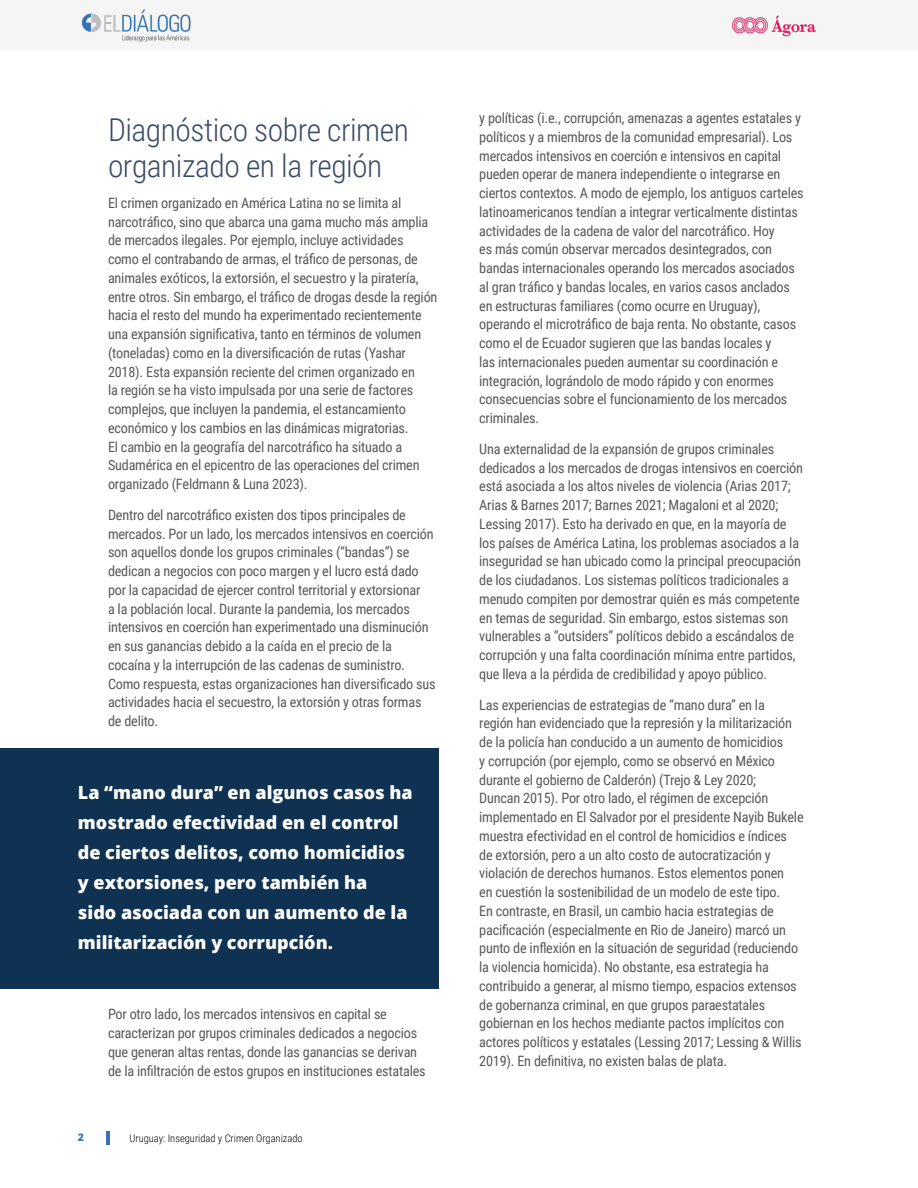
<style>
.page{position:relative;width:918px;height:1188px;background:#fff}
.page>*{position:absolute;margin:0;border:0;box-sizing:border-box;transform-origin:0 0}
.t1{font:300 31.5px/36px "Roboto Condensed";letter-spacing:-.015em;color:#3b4c67}
.t2{font:800 18px/30px "Open Sans";color:#fff}
.t3{font:14.25px/18.8px "Roboto Condensed";letter-spacing:-.015em;color:#58595b}
.t4{font:300 10.5px "Roboto Condensed";color:#000}
.t5{font:800 10.5px "Open Sans";color:#3674ba}
</style>
<div class="page">
<div style="left:0;top:0;width:918px;height:50px;background:#f5f5f5"></div>
<hr style="left:106px;top:1131px;width:3px;height:14px;background:#3674ba">
<img style="left:81px;top:10px;width:110px;height:32px">
<img style="left:732px;top:15px;width:84px;height:22px">
<div style="left:0;top:748px;width:439px;height:241px;background:#0f3252"></div>
<h1 class="t1" style="left:108px;top:111px;width:302px">Diagnóstico sobre crimen organizado en la región</h1>
<p class="t3" style="left:108px;top:193px;width:331px">El crimen organizado en América Latina no se limita al narcotráfico, sino que abarca una gama mucho más amplia de mercados ilegales. Por ejemplo, incluye actividades como el contrabando de armas, el tráfico de personas, de animales exóticos, la extorsión, el secuestro y la piratería, entre otros. Sin embargo, el tráfico de drogas desde la región hacia el resto del mundo ha experimentado recientemente una expansión significativa, tanto en términos de volumen (toneladas) como en la diversificación de rutas (Yashar 2018). Esta expansión reciente del crimen organizado en<br>la región se ha visto impulsada por una serie de factores complejos, que incluyen la pandemia, el estancamiento económico y los cambios en las dinámicas migratorias.<br>El cambio en la geografía del narcotráfico ha situado a Sudamérica en el epicentro de las operaciones del crimen organizado (Feldmann &amp; Luna 2023).</p>
<p class="t3" style="left:108px;top:505px;width:329px">Dentro del narcotráfico existen dos tipos principales de mercados. Por un lado, los mercados intensivos en coerción son aquellos donde los grupos criminales (“bandas”) se dedican a negocios con poco margen y el lucro está dado por la capacidad de ejercer control territorial y extorsionar<br>a la población local. Durante la pandemia, los mercados intensivos en coerción han experimentado una disminución en sus ganancias debido a la caída en el precio de la cocaína y la interrupción de las cadenas de suministro.<br>Como respuesta, estas organizaciones han diversificado sus actividades hacia el secuestro, la extorsión y otras formas de delito.</p>
<p class="t2" style="left:78px;top:777px;width:336px">La “mano dura” en algunos casos ha mostrado efectividad en el control de ciertos delitos, como homicidios y extorsiones, pero también ha<br>sido asociada con un aumento de la militarización y corrupción.</p>
<p class="t3" style="left:108px;top:1004px;width:319px">Por otro lado, los mercados intensivos en capital se caracterizan por grupos criminales dedicados a negocios que generan altas rentas, donde las ganancias se derivan de la infiltración de estos grupos en instituciones estatales</p>
<p class="t5" style="left:78px;top:1129px;width:8px">2</p>
<p class="t4" style="left:130px;top:1131px;width:175px">Uruguay: Inseguridad y Crimen Organizado</p>
<p class="t3" style="left:479px;top:108px;width:326px">y políticas (i.e., corrupción, amenazas a agentes estatales y políticos y a miembros de la comunidad empresarial). Los mercados intensivos en coerción e intensivos en capital pueden operar de manera independiente o integrarse en ciertos contextos. A modo de ejemplo, los antiguos carteles latinoamericanos tendían a integrar verticalmente distintas actividades de la cadena de valor del narcotráfico. Hoy<br>es más común observar mercados desintegrados, con bandas internacionales operando los mercados asociados al gran tráfico y bandas locales, en varios casos anclados en estructuras familiares (como ocurre en Uruguay), operando el microtráfico de baja renta. No obstante, casos como el de Ecuador sugieren que las bandas locales y<br>las internacionales pueden aumentar su coordinación e integración, lográndolo de modo rápido y con enormes consecuencias sobre el funcionamiento de los mercados criminales.</p>
<p class="t3" style="left:479px;top:439px;width:325px">Una externalidad de la expansión de grupos criminales dedicados a los mercados de drogas intensivos en coerción está asociada a los altos niveles de violencia (Arias 2017; Arias &amp; Barnes 2017; Barnes 2021; Magaloni et al 2020; Lessing 2017). Esto ha derivado en que, en la mayoría de los países de América Latina, los problemas asociados a la inseguridad se han ubicado como la principal preocupación de los ciudadanos. Los sistemas políticos tradicionales a menudo compiten por demostrar quién es más competente en temas de seguridad. Sin embargo, estos sistemas son vulnerables a “outsiders” políticos debido a escándalos de corrupción y una falta coordinación mínima entre partidos, que lleva a la pérdida de credibilidad y apoyo público.</p>
<p class="t3" style="left:479px;top:695px;width:326px">Las experiencias de estrategias de “mano dura” en la<br>región han evidenciado que la represión y la militarización de la policía han conducido a un aumento de homicidios<br>y corrupción (por ejemplo, como se observó en México durante el gobierno de Calderón) (Trejo &amp; Ley 2020;<br>Duncan 2015). Por otro lado, el régimen de excepción implementado en El Salvador por el presidente Nayib Bukele muestra efectividad en el control de homicidios e índices de extorsión, pero a un alto costo de autocratización y violación de derechos humanos. Estos elementos ponen<br>en cuestión la sostenibilidad de un modelo de este tipo.<br>En contraste, en Brasil, un cambio hacia estrategias de pacificación (especialmente en Rio de Janeiro) marcó un punto de inflexión en la situación de seguridad (reduciendo la violencia homicida). No obstante, esa estrategia ha contribuido a generar, al mismo tiempo, espacios extensos de gobernanza criminal, en que grupos paraestatales gobiernan en los hechos mediante pactos implícitos con actores políticos y estatales (Lessing 2017; Lessing &amp; Willis 2019). En definitiva, no existen balas de plata.</p>
</div>
